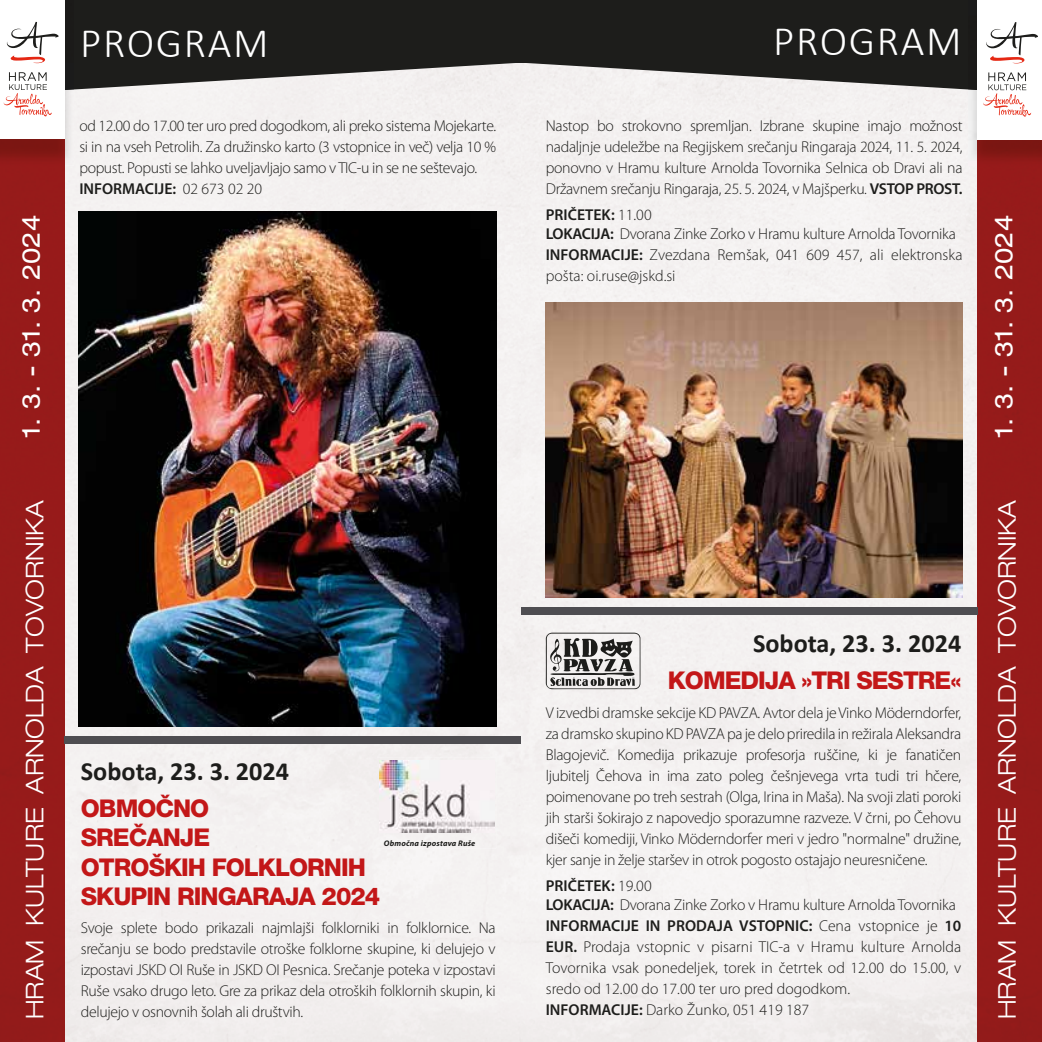
<style>
.page{position:relative;width:1042px;height:1042px;background:#fff}
.page>*{position:absolute;margin:0;border:0;box-sizing:border-box;transform-origin:0 0}
.t1{font:300 42px "Calibri";letter-spacing:.04em;color:#fff}
.t2{font:700 26.25px "Calibri";color:#1d1d1b}
.t3{font:800 24.5px/29.4px "Helvetica Neue LT Pro";letter-spacing:-.04em;color:#c31718}
.t4{font:300 expanded 24.5px "Helvetica Neue LT Pro";color:#fff}
.t5{font:expanded 24.5px "Helvetica Neue LT Pro";color:#fff}
.t6{font:300 15.75px/21px "Myriad Pro";letter-spacing:-.02em;color:#1d1d1b;text-align:justify}
.t7{font:300 15.75px/21px "Myriad Pro";color:#1d1d1b}
.t8{font:italic 700 8.05px "Myriad Pro";letter-spacing:.02em;color:#1d1d1b}
.s1{font-weight:600}
</style>
<div class="page">
<div style="left:64px;top:116px;width:400px;height:926px;background:#f3f0f0"></div>
<div style="left:464px;top:116px;width:456px;height:926px;background:#f4f1f1"></div>
<div style="left:920px;top:116px;width:57px;height:926px;background:#f3f0f0"></div>
<div style="left:521px;top:0;width:456px;height:63px;background:#1d1d1b"></div>
<div style="left:64px;top:0;width:457px;height:63px;background:#1d1d1b"></div>
<div style="left:0;top:166px;width:64px;height:876px;background:#961b1a"></div>
<div style="left:977px;top:166px;width:65px;height:876px;background:#961b1a"></div>
<img style="left:968px;top:116px;width:74px;height:50px">
<div style="left:977px;top:0;width:65px;height:139px;background:#fff"></div>
<svg style="left:983px;top:72px;width:48px;height:45px"></svg>
<svg style="left:986px;top:22px;width:52px;height:42px"></svg>
<img style="left:0;top:0;width:74px;height:166px">
<div style="left:0;top:0;width:64px;height:139px;background:#fff"></div>
<svg style="left:4px;top:16px;width:973px;height:100px"></svg>
<img style="left:546px;top:303px;width:416px;height:295px">
<div style="left:65px;top:736px;width:456px;height:7px;background:#4e4d51"></div>
<div style="left:521px;top:608px;width:456px;height:7px;background:#4e4d51"></div>
<div style="left:377px;top:758px;width:119px;height:90px;background:#f4f1f1"></div>
<img style="left:379px;top:760px;width:115px;height:72px">
<img style="left:78px;top:211px;width:418px;height:515px">
<svg style="left:546px;top:633px;width:94px;height:56px"></svg>
<h1 class="t1" style="left:80px;top:17px;width:190px">PROGRAM</h1>
<h1 class="t1" style="left:773px;top:15px;width:190px">PROGRAM</h1>
<p class="t6" style="left:79px;top:115px;width:418px;text-align:left">od 12.00 do 17.00 ter uro pred dogodkom, ali preko sistema Mojekarte. si in na vseh Petrolih. Za družinsko karto (3 vstopnice in več) velja 10 % popust. Popusti se lahko uveljavljajo samo v TIC-u in se ne seštevajo.<br><span class="s1">INFORMACIJE:</span> 02 673 02 20</p>
<p class="t6" style="left:546px;top:115px;width:418px">Nastop bo strokovno spremljan. Izbrane skupine imajo možnost nadaljnje udeležbe na Regijskem srečanju Ringaraja 2024, 11. 5. 2024, ponovno v Hramu kulture Arnolda Tovornika Selnica ob Dravi ali na Državnem srečanju Ringaraja, 25. 5. 2024, v Majšperku. <span class="s1">VSTOP PROST.</span></p>
<p class="t6" style="left:546px;top:205px;width:412px;line-height:18.9px"><span class="s1">PRIČETEK:</span> 11.00<br><span class="s1">LOKACIJA:</span> Dvorana Zinke Zorko v Hramu kulture Arnolda Tovornika</p>
<p class="t7" style="left:546px;top:244px;width:418px"><span class="s1">INFORMACIJE:</span> Zvezdana Remšak, 041 609 457, ali elektronska pošta: oi.ruse@jskd.si</p>
<h3 class="t5" style="left:17px;top:437px;width:223px;rotate:-90deg">1. 3. - 31. 3. 2024</h3>
<h3 class="t5" style="left:989px;top:437px;width:223px;rotate:-90deg">1. 3. - 31. 3. 2024</h3>
<h3 class="t4" style="left:20px;top:1019px;width:521px;rotate:-90deg">HRAM KULTURE ARNOLDA TOVORNIKA</h3>
<h3 class="t4" style="left:992px;top:1019px;width:521px;rotate:-90deg">HRAM KULTURE ARNOLDA TOVORNIKA</h3>
<h2 class="t2" style="left:753px;top:625px;width:210px">Sobota, 23. 3. 2024</h2>
<h3 class="t3" style="left:668px;top:666px;width:295px">KOMEDIJA »TRI SESTRE«</h3>
<p class="t6" style="left:546px;top:702px;width:417px">V izvedbi dramske sekcije KD PAVZA. Avtor dela je Vinko Möderndorfer, za dramsko skupino KD PAVZA pa je delo priredila in režirala Aleksandra Blagojevič. Komedija prikazuje profesorja ruščine, ki je fanatičen ljubitelj Čehova in ima zato poleg češnjevega vrta tudi tri hčere, poimenovane po treh sestrah (Olga, Irina in Maša). Na svoji zlati poroki jih starši šokirajo z napovedjo sporazumne razveze. V črni, po Čehovu dišeči komediji, Vinko Möderndorfer meri v jedro "normalne" družine, kjer sanje in želje staršev in otrok pogosto ostajajo neuresničene.</p>
<p class="t6" style="left:546px;top:876px;width:412px;line-height:18.9px"><span class="s1">PRIČETEK:</span> 19.00<br><span class="s1">LOKACIJA:</span> Dvorana Zinke Zorko v Hramu kulture Arnolda Tovornika</p>
<p class="t7" style="left:546px;top:915px;width:417px"><span class="s1">INFORMACIJE IN PRODAJA VSTOPNIC:</span> Cena vstopnice je <span class="s1">10<br>EUR.</span> Prodaja vstopnic v pisarni TIC-a v Hramu kulture Arnolda Tovornika vsak ponedeljek, torek in četrtek od 12.00 do 15.00, v sredo od 12.00 do 17.00 ter uro pred dogodkom.<br><span class="s1">INFORMACIJE:</span> Darko Žunko, 051 419 187</p>
<h2 class="t2" style="left:81px;top:752px;width:210px">Sobota, 23. 3. 2024</h2>
<h3 class="t3" style="left:81px;top:793px;width:301px">OBMOČNO<br>SREČANJE<br>OTROŠKIH FOLKLORNIH<br>SKUPIN RINGARAJA 2024</h3>
<p class="t6" style="left:81px;top:917px;width:416px">Svoje splete bodo prikazali najmlajši folklorniki in folklornice. Na srečanju se bodo predstavile otroške folklorne skupine, ki delujejo v izpostavi JSKD OI Ruše in JSKD OI Pesnica. Srečanje poteka v izpostavi Ruše vsako drugo leto. Gre za prikaz dela otroških folklornih skupin, ki delujejo v osnovnih šolah ali društvih.</p>
<p class="t8" style="left:384px;top:838px;width:93px">Območna izpostava Ruše</p>
</div>
